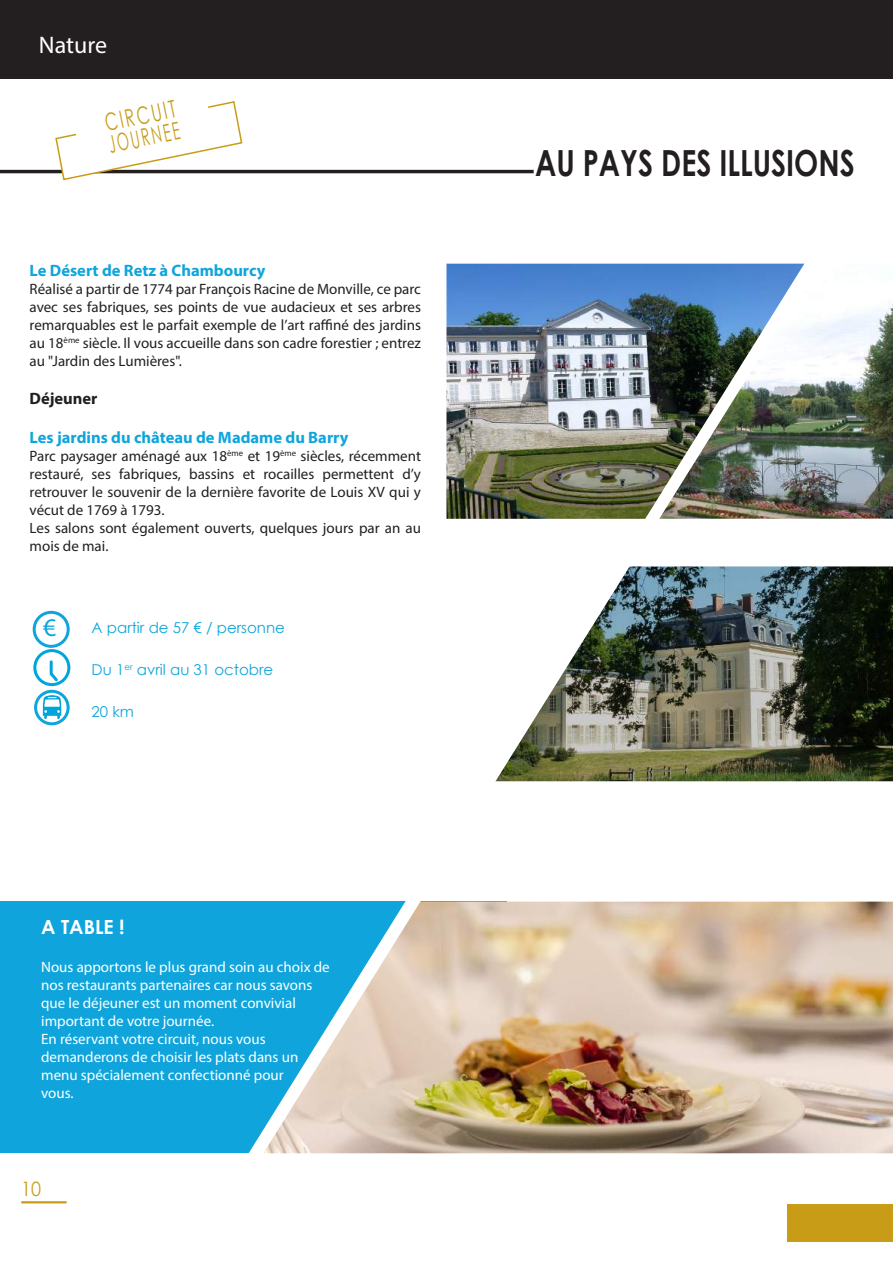
<style>
.page{position:relative;width:893px;height:1263px;background:#fff}
.page>*{position:absolute;margin:0;border:0;box-sizing:border-box;transform-origin:0 0}
.t1{font:700 36px "Century Gothic";color:#231f20;scale:.8 1}
.t2{font:25.5px "Myriad Pro";color:#0fa5dc}
.t3{font:24px/22px "Century Gothic";color:#c89c16;scale:.66 1}
.t4{font:24px "Myriad Pro";color:#fff}
.t5{font:19.8px "Century Gothic";color:#c89c16;scale:.91 1}
.t6{font:700 19.5px "Century Gothic";color:#fff}
.t7{font:700 16.5px "Myriad Pro";color:#0fa5dc}
.t8{font:700 16.5px "Myriad Pro";color:#231f20}
.t9{font:15px/18px "Myriad Pro";color:#231f20;text-align:justify}
.t10{font:15px/18px "Myriad Pro";color:#fff}
.t11{font:15px "Century Gothic";color:#0fa5dc}
</style>
<div class="page">
<div style="left:0;top:0;width:893px;height:79px;background:#231f20"></div>
<hr style="left:21px;top:1201px;width:46px;height:2px;background:#c89c16">
<hr style="left:0;top:170px;width:534px;height:3px;background:#231f20">
<img style="left:886px;top:304px;width:7px;height:215px">
<div style="left:0;top:902px;width:506px;height:251px;background:#0fa5dc"></div>
<img style="left:211px;top:169px;width:675px;height:1047px">
<svg style="left:54px;top:101px;width:189px;height:80px"></svg>
<img style="left:40px;top:695px;width:25px;height:24px">
<div style="left:34px;top:690px;width:36px;height:35px;border:3px solid #0fa5dc;border-radius:50%"></div>
<div style="left:33px;top:649px;width:37px;height:37px;border:3px solid #00a6db;border-radius:50%"></div>
<div style="left:33px;top:611px;width:37px;height:37px;border:3px solid #0fa5dc;border-radius:50%"></div>
<svg style="left:47px;top:662px;width:14px;height:22px"></svg>
<div style="left:788px;top:1204px;width:105px;height:38px;background:#c89c16"></div>
<h3 class="t4" style="left:39px;top:30px;width:70px">Nature</h3>
<h3 class="t3" style="left:102px;top:111px;width:111px;rotate:-11deg">CIRCUIT<br>JOURNEE</h3>
<p class="t7" style="left:30px;top:260px;width:237px">Le Désert de Retz à Chambourcy</p>
<p class="t9" style="left:30px;top:280px;width:393px">Réalisé a partir de 1774 par François Racine de Monville, ce parc avec ses fabriques, ses points de vue audacieux et ses arbres remarquables est le parfait exemple de l’art raffiné des jardins au 18<sup>ème</sup> siècle. Il vous accueille dans son cadre forestier ; entrez au "Jardin des Lumières".</p>
<p class="t8" style="left:30px;top:387px;width:69px">Déjeuner</p>
<p class="t7" style="left:30px;top:427px;width:320px">Les jardins du château de Madame du Barry</p>
<p class="t9" style="left:30px;top:447px;width:393px;text-align:left">Parc paysager aménagé aux 18<sup>ème</sup> et 19<sup>ème</sup> siècles, récemment restauré, ses fabriques, bassins et rocailles permettent d’y retrouver le souvenir de la dernière favorite de Louis XV qui y vécut de 1769 à 1793.<br>Les salons sont également ouverts, quelques jours par an au mois de mai.</p>
<h2 class="t2" style="left:43px;top:612px;width:15px">€</h2>
<p class="t11" style="left:92px;top:617px;width:195px">A partir de 57 € / personne</p>
<p class="t11" style="left:92px;top:659px;width:183px">Du 1<sup>er</sup> avril au 31 octobre</p>
<p class="t11" style="left:92px;top:701px;width:44px">20 km</p>
<h3 class="t6" style="left:41px;top:912px;width:85px">A TABLE !</h3>
<p class="t10" style="left:41px;top:958px;width:290px">Nous apportons le plus grand soin au choix de nos restaurants partenaires car nous savons que le déjeuner est un moment convivial important de votre journée.<br>En réservant votre circuit, nous vous demanderons de choisir les plats dans un menu spécialement confectionné pour<br>vous.</p>
<h3 class="t5" style="left:21px;top:1175px;width:23px">10</h3>
<h1 class="t1" style="left:535px;top:135px;width:401px">AU PAYS DES ILLUSIONS</h1>
</div>
